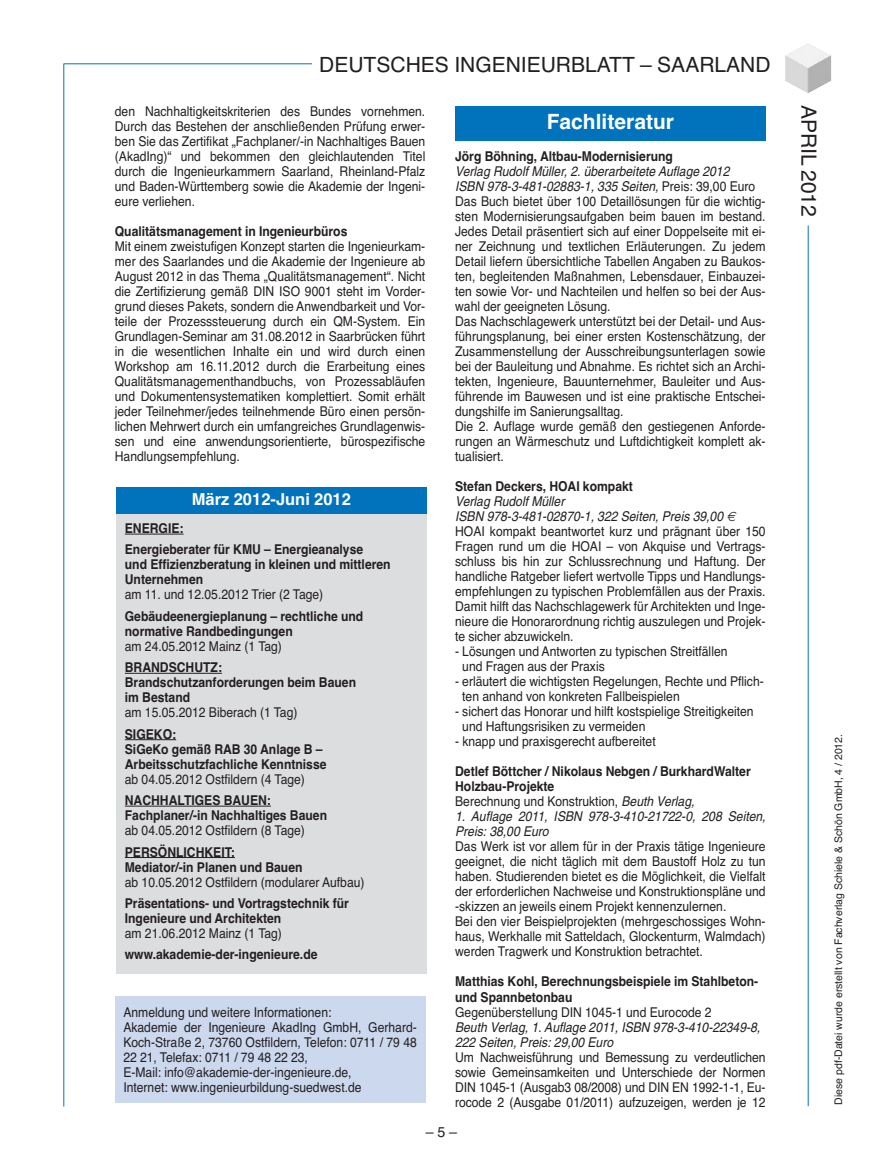
<style>
.page{position:relative;width:872px;height:1170px;background:#fff}
.page>*{position:absolute;margin:0;border:0;box-sizing:border-box;transform-origin:0 0}
.t1{font:21px "Helvetica";color:#231f20}
.t2{font:700 21px "Helvetica";color:#fff}
.t3{font:700 16.5px "Helvetica";color:#fff}
.t4{font:14.25px "Helvetica";color:#231f20}
.t5{font:13.5px/15px "Helvetica";color:#231f20;scale:.9 1}
.t6{font:700 13.5px/15px "Helvetica";color:#231f20;scale:.9 1}
.t7{font:italic 13.5px/15px "Helvetica";color:#231f20;scale:.9 1}
.t8{font:10.5px "Helvetica";color:#231f20}
.s1{font-style:italic}
.s2{font-weight:400}
.s3{font-weight:400;font-style:italic}
</style>
<div class="page">
<hr style="left:63px;top:64px;width:1px;height:1042px;background:#0073bc">
<hr style="left:807px;top:225px;width:1px;height:881px;background:#0073bc">
<hr style="left:64px;top:63px;width:267px;height:1px;background:#0073bc">
<img style="left:785px;top:43px;width:46px;height:50px">
<div style="left:313px;top:55px;width:459px;height:30px;background:#fff"></div>
<div style="left:455px;top:106px;width:310px;height:34px;background:#0073bc"></div>
<div style="left:115px;top:995px;width:310px;height:107px;background:#ccd8ee"></div>
<div style="left:116px;top:514px;width:311px;height:460px;background:#dcdddf"></div>
<hr style="left:125px;top:533px;width:59px;height:1px;background:#231f20">
<hr style="left:125px;top:673px;width:97px;height:1px;background:#231f20">
<hr style="left:125px;top:739px;width:51px;height:1px;background:#231f20">
<hr style="left:125px;top:805px;width:146px;height:1px;background:#231f20">
<hr style="left:125px;top:857px;width:110px;height:1px;background:#231f20">
<div style="left:116px;top:487px;width:311px;height:27px;background:#0073bc"></div>
<h1 class="t1" style="left:319px;top:53px;width:453px">DEUTSCHES INGENIEURBLATT – SAARLAND</h1>
<p class="t5" style="left:115px;top:104px;width:346px;text-align:justify">den Nachhaltigkeitskriterien des Bundes vornehmen.<br>Durch das Bestehen der anschließenden Prüfung erwer&shy;ben Sie das Zertifikat „Fachplaner/-in Nachhaltiges Bauen (AkadIng)“ und bekommen den gleichlautenden Titel durch die Ingenieurkammern Saarland, Rheinland-Pfalz und Baden-Württemberg sowie die Akademie der Ingeni&shy;eure verliehen.</p>
<p class="t6" style="left:115px;top:224px;width:260px">Qualitätsmanagement in Ingenieurbüros</p>
<p class="t5" style="left:115px;top:239px;width:346px;text-align:justify">Mit einem zweistufigen Konzept starten die Ingenieurkam&shy;mer des Saarlandes und die Akademie der Ingenieure ab August 2012 in das Thema „Qualitätsmanagement“. Nicht die Zertifizierung gemäß DIN ISO 9001 steht im Vorder&shy;grund dieses Pakets, sondern die Anwendbarkeit und Vor&shy;teile der Prozesssteuerung durch ein QM-System. Ein Grundlagen-Seminar am 31.08.2012 in Saarbrücken führt in die wesentlichen Inhalte ein und wird durch einen Workshop am 16.11.2012 durch die Erarbeitung eines Qualitätsmanagementhandbuchs, von Prozessabläufen und Dokumentensystematiken komplettiert. Somit erhält jeder Teilnehmer/jedes teilnehmende Büro einen persön&shy;lichen Mehrwert durch ein umfangreiches Grundlagenwis&shy;sen und eine anwendungsorientierte, bürospezifische Handlungsempfehlung.</p>
<p class="t3" style="left:192px;top:489px;width:161px">März 2012-Juni 2012</p>
<p class="t6" style="left:125px;top:517px;width:266px;line-height:21.5px">ENERGIE:<br>Energieberater für KMU – Energieanalyse</p>
<p class="t6" style="left:125px;top:557px;width:297px">und Effizienzberatung in kleinen und mittleren<br>Unternehmen</p>
<p class="t5" style="left:125px;top:587px;width:222px">am 11. und 12.05.2012 Trier (2 Tage)</p>
<p class="t6" style="left:125px;top:608px;width:266px">Gebäudeenergieplanung – rechtliche und normative Randbedingungen</p>
<p class="t5" style="left:125px;top:638px;width:176px">am 24.05.2012 Mainz (1 Tag)</p>
<p class="t6" style="left:125px;top:660px;width:258px">BRANDSCHUTZ:<br>Brandschutzanforderungen beim Bauen im Bestand</p>
<p class="t5" style="left:125px;top:705px;width:193px">am 15.05.2012 Biberach (1 Tag)</p>
<p class="t6" style="left:125px;top:726px;width:226px">SIGEKO:<br>SiGeKo gemäß RAB 30 Anlage B –<br>Arbeitsschutzfachliche Kenntnisse</p>
<p class="t5" style="left:125px;top:771px;width:202px">ab 04.05.2012 Ostfildern (4 Tage)</p>
<p class="t6" style="left:125px;top:792px;width:226px">NACHHALTIGES BAUEN:<br>Fachplaner/-in Nachhaltiges Bauen</p>
<p class="t5" style="left:125px;top:822px;width:202px">ab 04.05.2012 Ostfildern (8 Tage)</p>
<p class="t6" style="left:125px;top:844px;width:199px">PERSÖNLICHKEIT:<br>Mediator/-in Planen und Bauen</p>
<p class="t5" style="left:125px;top:874px;width:268px">ab 10.05.2012 Ostfildern (modularer Aufbau)</p>
<p class="t6" style="left:125px;top:895px;width:250px">Präsentations- und Vortragstechnik für<br>Ingenieure und Architekten</p>
<p class="t5" style="left:125px;top:925px;width:176px">am 21.06.2012 Mainz (1 Tag)</p>
<p class="t6" style="left:125px;top:947px;width:216px">www.akademie-der-ingenieure.de</p>
<p class="t5" style="left:123px;top:1004px;width:327px">Anmeldung und weitere Informationen:<br>Akademie der Ingenieure AkadIng GmbH, Gerhard-Koch-Straße 2, 73760 Ostfildern, Telefon: 0711 / 79 48<br>22 21, Telefax: 0711 / 79 48 22 23,<br>E-Mail: info@akademie-der-ingenieure.de,<br>Internet: www.ingenieurbildung-suedwest.de</p>
<h1 class="t2" style="left:547px;top:109px;width:129px">Fachliteratur</h1>
<p class="t6" style="left:455px;top:149px;width:244px">Jörg Böhning, Altbau-Modernisierung</p>
<p class="t5" style="left:455px;top:164px;width:346px"><span class="s1">Verlag Rudolf Müller, 2. überarbeitete Auflage 2012<br>ISBN 978-3-481-02883-1, 335 Seiten,</span> Preis: 39,00 Euro Das Buch bietet über 100 Detaillösungen für die wichtig&shy;sten Modernisierungsaufgaben beim bauen im bestand.<br>Jedes Detail präsentiert sich auf einer Doppelseite mit ei&shy;ner Zeichnung und textlichen Erläuterungen. Zu jedem Detail liefern übersichtliche Tabellen Angaben zu Baukos&shy;ten, begleitenden Maßnahmen, Lebensdauer, Einbauzei&shy;ten sowie Vor- und Nachteilen und helfen so bei der Aus&shy;wahl der geeigneten Lösung.<br>Das Nachschlagewerk unterstützt bei der Detail- und Aus&shy;führungsplanung, bei einer ersten Kostenschätzung, der Zusammenstellung der Ausschreibungsunterlagen sowie bei der Bauleitung und Abnahme. Es richtet sich an Archi&shy;tekten, Ingenieure, Bauunternehmer, Bauleiter und Aus&shy;führende im Bauwesen und ist eine praktische Entschei&shy;dungshilfe im Sanierungsalltag.<br>Die 2. Auflage wurde gemäß den gestiegenen Anforde&shy;rungen an Wärmeschutz und Luftdichtigkeit komplett ak&shy;tualisiert.</p>
<p class="t6" style="left:455px;top:479px;width:199px">Stefan Deckers, HOAI kompakt</p>
<p class="t7" style="left:455px;top:495px;width:299px">Verlag Rudolf Müller<br>ISBN 978-3-481-02870-1, 322 Seiten, Preis 39,00</p>
<p class="t5" style="left:455px;top:524px;width:346px;text-align:justify">HOAI kompakt beantwortet kurz und prägnant über 150<br>Fragen rund um die HOAI – von Akquise und Vertrags&shy;schluss bis hin zur Schlussrechnung und Haftung. Der handliche Ratgeber liefert wertvolle Tipps und Handlungs&shy;empfehlungen zu typischen Problemfällen aus der Praxis.<br>Damit hilft das Nachschlagewerk für Architekten und Inge&shy;nieure die Honorarordnung richtig auszulegen und Projek&shy;te sicher abzuwickeln.</p>
<p class="t5" style="left:462px;top:644px;width:296px;text-indent:-7px">- Lösungen und Antworten zu typischen Streitfällen und Fragen aus der Praxis</p>
<p class="t5" style="left:462px;top:674px;width:336px;text-indent:-7px">- erläutert die wichtigsten Regelungen, Rechte und Pflich&shy;ten anhand von konkreten Fallbeispielen</p>
<p class="t5" style="left:462px;top:704px;width:325px;text-indent:-7px">- sichert das Honorar und hilft kostspielige Streitigkeiten und Haftungsrisiken zu vermeiden</p>
<p class="t5" style="left:455px;top:734px;width:224px">- knapp und praxisgerecht aufbereitet</p>
<p class="t6" style="left:455px;top:764px;width:330px">Detlef Böttcher / Nikolaus Nebgen / BurkhardWalter<br>Holzbau-Projekte<br><span class="s2">Berechnung und Konstruktion,</span> <span class="s3">Beuth Verlag,</span></p>
<p class="t7" style="left:455px;top:810px;width:346px">1. Auflage 2011, ISBN 978-3-410-21722-0, 208 Seiten,<br>Preis: 38,00 Euro</p>
<p class="t5" style="left:455px;top:839px;width:346px">Das Werk ist vor allem für in der Praxis tätige Ingenieure geeignet, die nicht täglich mit dem Baustoff Holz zu tun haben. Studierenden bietet es die Möglichkeit, die Vielfalt der erforderlichen Nachweise und Konstruktionspläne und -skizzen an jeweils einem Projekt kennenzulernen.<br>Bei den vier Beispielprojekten (mehrgeschossiges Wohn&shy;haus, Werkhalle mit Satteldach, Glockenturm, Walmdach) werden Tragwerk und Konstruktion betrachtet.</p>
<p class="t6" style="left:455px;top:974px;width:338px">Matthias Kohl, Berechnungsbeispiele im Stahlbeton&shy;und Spannbetonbau</p>
<p class="t5" style="left:455px;top:1004px;width:286px">Gegenüberstellung DIN 1045-1 und Eurocode 2</p>
<p class="t7" style="left:455px;top:1020px;width:340px">Beuth Verlag, 1. Auflage 2011, ISBN 978-3-410-22349-8,<br>222 Seiten, Preis: 29,00 Euro</p>
<p class="t5" style="left:455px;top:1049px;width:346px;text-align:justify">Um Nachweisführung und Bemessung zu verdeutlichen sowie Gemeinsamkeiten und Unterschiede der Normen DIN 1045-1 (Ausgab3 08/2008) und DIN EN 1992-1-1, Eu&shy;rocode 2 (Ausgabe 01/2011) aufzuzeigen, werden je 12</p>
<p class="t4" style="left:426px;top:1123px;width:33px">–5–</p>
<h1 class="t1" style="left:821px;top:104px;width:114px;rotate:90deg">APRIL 2012</h1>
<p class="t8" style="left:832px;top:1104px;width:372px;rotate:-90deg">Diese pdf-Datei wurde erstellt von Fachverlag Schiele &amp; Schön GmbH, 4 / 2012.</p>
</div>
